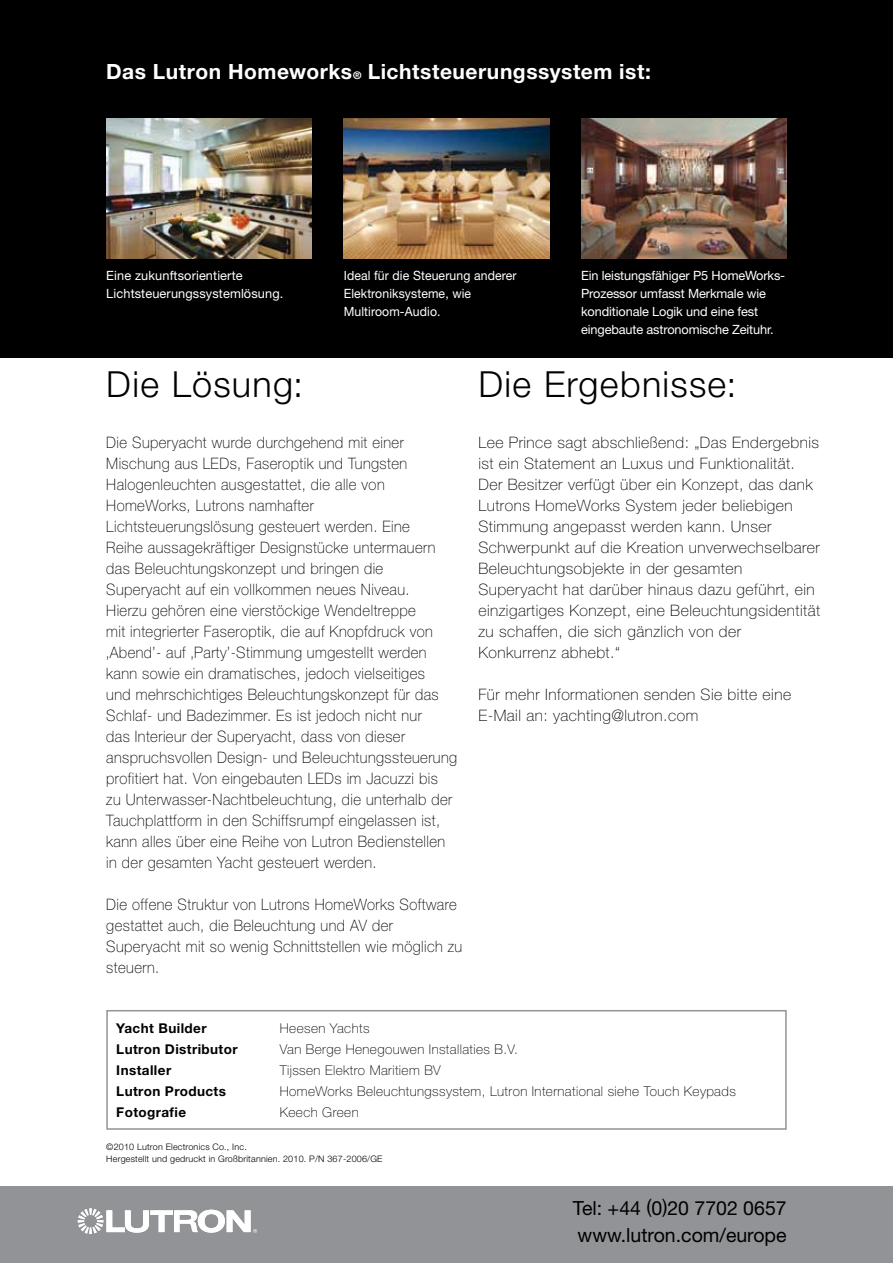
<style>
.page{position:relative;width:893px;height:1263px;background:#fff}
.page>*{position:absolute;margin:0;border:0;box-sizing:border-box;transform-origin:0 0}
.t1{font:300 36px "Helvetica Neue LT Std";letter-spacing:.035em;color:#000}
.t2{font:700 21px "Helvetica Neue LT Std";letter-spacing:.025em;color:#fff}
.t3{font:19.5px/27px "Helvetica Neue";color:#000}
.t4{font:100 15.75px/21px "Helvetica Neue LT Std";letter-spacing:.03em;color:#000;scale:.94 1}
.t5{font:100 15.75px/21px "Helvetica Neue LT Std";letter-spacing:.03em;color:#000}
.t6{font:100 13.5px "Helvetica Neue LT Std";letter-spacing:.03em;color:#000}
.t7{font:700 13.5px "Helvetica Neue LT Std";letter-spacing:.03em;color:#000}
.t8{font:12.75px/18px "Helvetica Neue";letter-spacing:-.01em;color:#fff}
.t9{font:12.75px/18px "Helvetica Neue";letter-spacing:.01em;color:#fff;scale:.96 1}
.t10{font:12.75px/18px "Helvetica Neue";letter-spacing:.01em;color:#fff}
.t11{font:300 9px/12px "Helvetica Neue LT Std";letter-spacing:.02em;color:#000}
.s1{font-size:10.5px}
</style>
<div class="page">
<div style="left:0;top:0;width:893px;height:357px;background:#000"></div>
<div style="left:0;top:1186px;width:893px;height:77px;background:#929396"></div>
<div style="left:106px;top:1010px;width:681px;height:120px;border:2px solid #929396"></div>
<img style="left:106px;top:118px;width:206px;height:140px">
<img style="left:344px;top:118px;width:205px;height:140px">
<img style="left:581px;top:118px;width:206px;height:140px">
<svg style="left:78px;top:1208px;width:179px;height:26px"></svg>
<h2 class="t2" style="left:106px;top:58px;width:546px">Das Lutron Homeworks<span class="s1">®</span> Lichtsteuerungssystem ist:</h2>
<p class="t10" style="left:106px;top:266px;width:179px">Eine zukunftsorientierte<br>Lichtsteuerungssystemlösung.</p>
<p class="t9" style="left:344px;top:266px;width:181px">Ideal für die Steuerung anderer<br>Elektroniksysteme, wie<br>Multiroom-Audio.</p>
<p class="t8" style="left:581px;top:266px;width:206px">Ein leistungsfähiger P5 HomeWorks-Prozessor umfasst Merkmale wie konditionale Logik und eine fest eingebaute astronomische Zeituhr.</p>
<h1 class="t1" style="left:106px;top:362px;width:198px">Die Lösung:</h1>
<p class="t4" style="left:106px;top:432px;width:375px">Die Superyacht wurde durchgehend mit einer Mischung aus LEDs, Faseroptik und Tungsten Halogenleuchten ausgestattet, die alle von HomeWorks, Lutrons namhafter Lichtsteuerungslösung gesteuert werden. Eine<br>Reihe aussagekräftiger Designstücke untermauern das Beleuchtungskonzept und bringen die Superyacht auf ein vollkommen neues Niveau.<br>Hierzu gehören eine vierstöckige Wendeltreppe<br>mit integrierter Faseroptik, die auf Knopfdruck von ‚Abend’- auf ‚Party’-Stimmung umgestellt werden kann sowie ein dramatisches, jedoch vielseitiges<br>und mehrschichtiges Beleuchtungskonzept für das Schlaf- und Badezimmer. Es ist jedoch nicht nur<br>das Interieur der Superyacht, dass von dieser anspruchsvollen Design- und Beleuchtungssteuerung profitiert hat. Von eingebauten LEDs im Jacuzzi bis<br>zu Unterwasser-Nachtbeleuchtung, die unterhalb der Tauchplattform in den Schiffsrumpf eingelassen ist, kann alles über eine Reihe von Lutron Bedienstellen in der gesamten Yacht gesteuert werden.</p>
<p class="t4" style="left:106px;top:894px;width:380px">Die offene Struktur von Lutrons HomeWorks Software gestattet auch, die Beleuchtung und AV der Superyacht mit so wenig Schnittstellen wie möglich zu steuern.</p>
<h1 class="t1" style="left:478px;top:362px;width:259px">Die Ergebnisse:</h1>
<p class="t5" style="left:478px;top:432px;width:343px">Lee Prince sagt abschließend: „Das Endergebnis ist ein Statement an Luxus und Funktionalität.<br>Der Besitzer verfügt über ein Konzept, das dank Lutrons HomeWorks System jeder beliebigen Stimmung angepasst werden kann. Unser Schwerpunkt auf die Kreation unverwechselbarer Beleuchtungsobjekte in der gesamten Superyacht hat darüber hinaus dazu geführt, ein einzigartiges Konzept, eine Beleuchtungsidentität zu schaffen, die sich gänzlich von der Konkurrenz abhebt.“</p>
<p class="t5" style="left:478px;top:684px;width:314px">Für mehr Informationen senden Sie bitte eine<br>E-Mail an: yachting@lutron.com</p>
<p class="t7" style="left:116px;top:1019px;width:92px">Yacht Builder</p>
<p class="t6" style="left:280px;top:1020px;width:91px">Heesen Yachts</p>
<p class="t7" style="left:116px;top:1040px;width:123px">Lutron Distributor</p>
<p class="t6" style="left:280px;top:1041px;width:240px">Van Berge Henegouwen Installaties B.V.</p>
<p class="t7" style="left:116px;top:1061px;width:56px">Installer</p>
<p class="t6" style="left:280px;top:1062px;width:162px">Tijssen Elektro Maritiem BV</p>
<p class="t7" style="left:116px;top:1082px;width:111px">Lutron Products</p>
<p class="t6" style="left:280px;top:1083px;width:458px">HomeWorks Beleuchtungssystem, Lutron International siehe Touch Keypads</p>
<p class="t7" style="left:116px;top:1103px;width:71px">Fotografie</p>
<p class="t6" style="left:280px;top:1104px;width:80px">Keech Green</p>
<p class="t11" style="left:106px;top:1141px;width:278px">©2010 Lutron Electronics Co., Inc.<br>Hergestellt und gedruckt in Großbritannien. 2010. P/N 367-2006/GE</p>
<p class="t3" style="left:573px;top:1194px;width:215px">Tel: +44 (0)20 7702 0657 www.lutron.com/europe</p>
</div>
